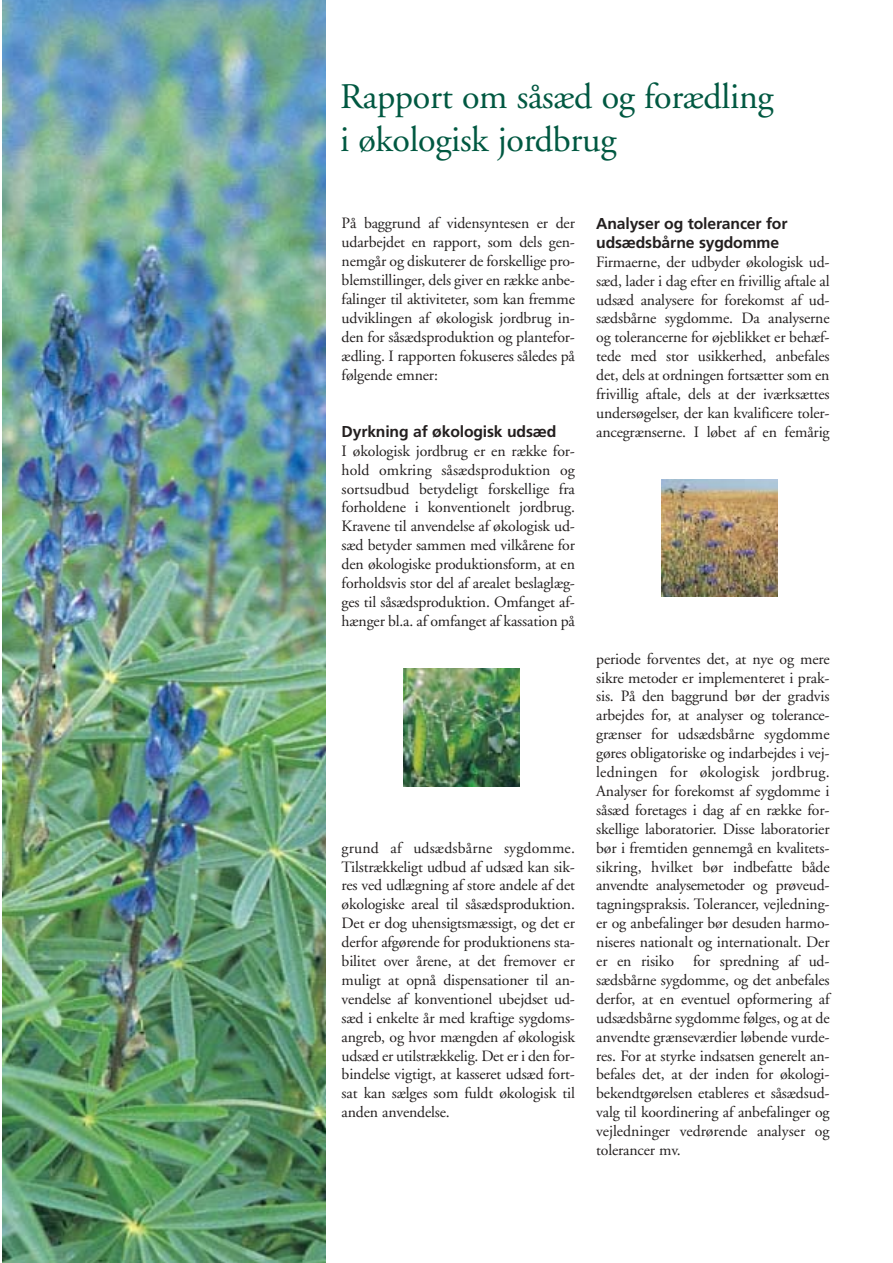
<style>
.page{position:relative;width:893px;height:1263px;background:#fff}
.page>*{position:absolute;margin:0;border:0;box-sizing:border-box;transform-origin:0 0}
.t1{font:36px/43.2px "Adobe Garamond";letter-spacing:-.01em;color:#005841}
.t2{font:15.75px/18.9px "Adobe Garamond";letter-spacing:-.01em;color:#231f1f;text-align:justify}
.t3{font:700 15.75px/18.9px "Frutiger";letter-spacing:-.01em;color:#231f1f}
</style>
<div class="page">
<img style="left:2px;top:0;width:324px;height:1263px">
<img style="left:661px;top:479px;width:116px;height:118px">
<img style="left:403px;top:669px;width:116px;height:118px">
<h1 class="t1" style="left:340px;top:79px;width:435px">Rapport om såsæd og forædling i økologisk jordbrug</h1>
<p class="t2" style="left:341px;top:215px;width:235px">På baggrund af vidensyntesen er der udarbejdet en rapport, som dels gen&shy;nemgår og diskuterer de forskellige pro&shy;blemstillinger, dels giver en række anbe&shy;falinger til aktiviteter, som kan fremme udviklingen af økologisk jordbrug in&shy;den for såsædsproduktion og plantefor&shy;ædling. I rapporten fokuseres således på følgende emner:</p>
<p class="t3" style="left:341px;top:423px;width:216px">Dyrkning af økologisk udsæd</p>
<p class="t2" style="left:341px;top:443px;width:235px">I økologisk jordbrug er en række for&shy;hold omkring såsædsproduktion og sortsudbud betydeligt forskellige fra forholdene i konventionelt jordbrug.<br>Kravene til anvendelse af økologisk ud&shy;sæd betyder sammen med vilkårene for den økologiske produktionsform, at en forholdsvis stor del af arealet beslaglæg&shy;ges til såsædsproduktion. Omfanget af&shy;hænger bl.a. af omfanget af kassation på</p>
<p class="t2" style="left:341px;top:840px;width:235px">grund af udsædsbårne sygdomme.<br>Tilstrækkeligt udbud af udsæd kan sik&shy;res ved udlægning af store andele af det økologiske areal til såsædsproduktion.<br>Det er dog uhensigtsmæssigt, og det er derfor afgørende for produktionens sta&shy;bilitet over årene, at det fremover er muligt at opnå dispensationer til an&shy;vendelse af konventionel ubejdset ud&shy;sæd i enkelte år med kraftige sygdoms&shy;angreb, og hvor mængden af økologisk udsæd er utilstrækkelig. Det er i den for&shy;bindelse vigtigt, at kasseret udsæd fort&shy;sat kan sælges som fuldt økologisk til anden anvendelse.</p>
<p class="t3" style="left:596px;top:215px;width:193px">Analyser og tolerancer for udsædsbårne sygdomme</p>
<p class="t2" style="left:596px;top:254px;width:235px">Firmaerne, der udbyder økologisk ud&shy;sæd, lader i dag efter en frivillig aftale al udsæd analysere for forekomst af ud&shy;sædsbårne sygdomme. Da analyserne og tolerancerne for øjeblikket er behæf&shy;tede med stor usikkerhed, anbefales det, dels at ordningen fortsætter som en frivillig aftale, dels at der iværksættes undersøgelser, der kan kvalificere toler&shy;ancegrænserne. I løbet af en femårig</p>
<p class="t2" style="left:596px;top:651px;width:235px">periode forventes det, at nye og mere sikre metoder er implementeret i prak&shy;sis. På den baggrund bør der gradvis arbejdes for, at analyser og tolerance&shy;grænser for udsædsbårne sygdomme gøres obligatoriske og indarbejdes i vej&shy;ledningen for økologisk jordbrug.<br>Analyser for forekomst af sygdomme i såsæd foretages i dag af en række for&shy;skellige laboratorier. Disse laboratorier bør i fremtiden gennemgå en kvalitets&shy;sikring, hvilket bør indbefatte både anvendte analysemetoder og prøveud&shy;tagningspraksis. Tolerancer, vejledning&shy;er og anbefalinger bør desuden harmo&shy;niseres nationalt og internationalt. Der er en risiko for spredning af ud&shy;sædsbårne sygdomme, og det anbefales derfor, at en eventuel opformering af udsædsbårne sygdomme følges, og at de anvendte grænseværdier løbende vurde&shy;res. For at styrke indsatsen generelt an&shy;befales det, at der inden for økologi&shy;bekendtgørelsen etableres et såsædsud&shy;valg til koordinering af anbefalinger og vejledninger vedrørende analyser og tolerancer mv.</p>
</div>
